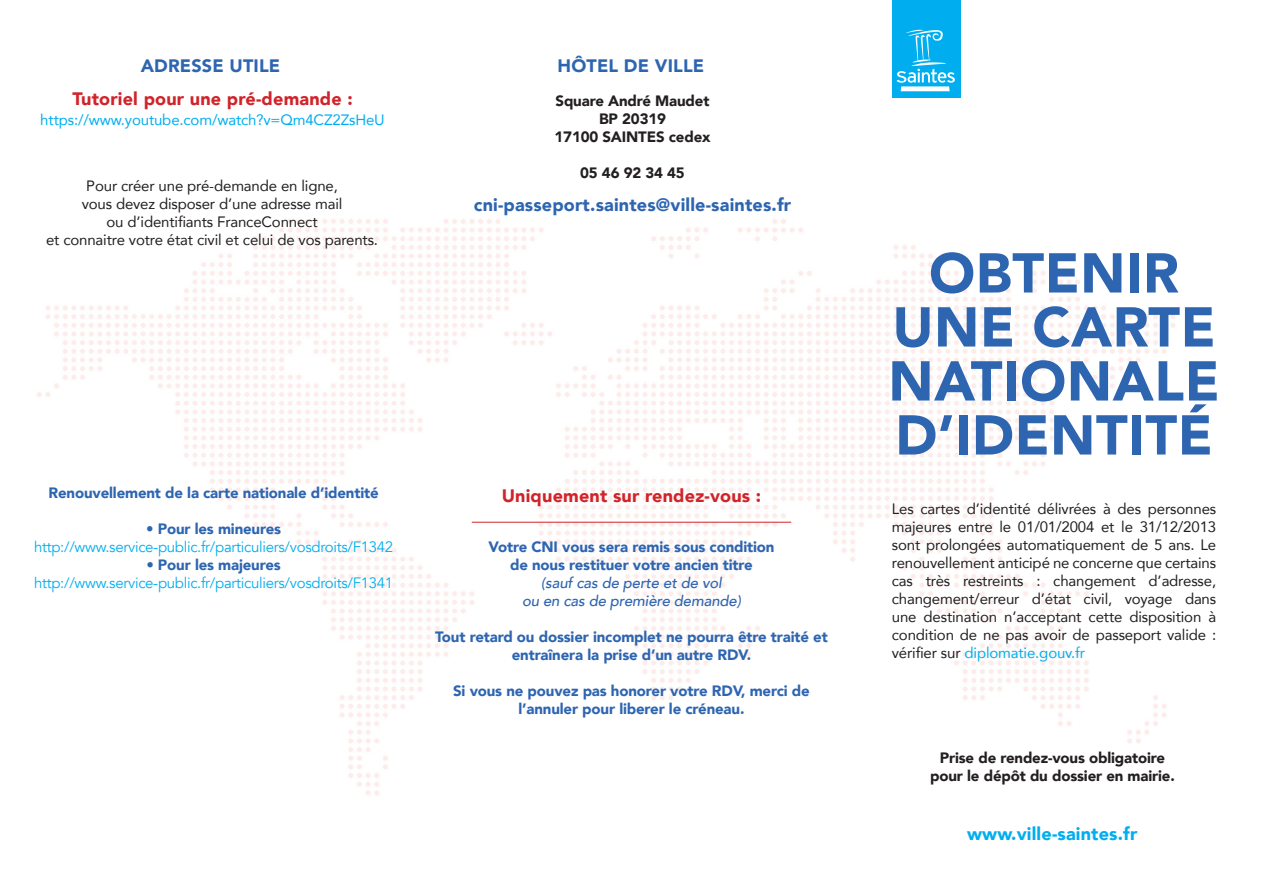
<style>
.page{position:relative;width:1263px;height:893px;background:#fff}
.page>*{position:absolute;margin:0;border:0;box-sizing:border-box;transform-origin:0 0}
.Avenir_34_BLACK_BLUE{font:900 55.5px/54px "Avenir";letter-spacing:.01em;color:#2e65b1;text-align:center}
.Avenir_Black_12_blue{font:900 18px "Avenir";letter-spacing:.01em;color:#2e65b1}
.Avenir_Black_12_roug{font:900 18px "Avenir";letter-spacing:.01em;color:#d1232a}
.Avenir_Black_12_blue-2{font:900 18px "Avenir";letter-spacing:.01em;color:#00aeef}
.Avenir_Roman_10{font:15px/18px "Avenir";letter-spacing:-.01em;color:#231f20;text-align:justify}
.Avenir_Black_10_Blue{font:900 15px/18px "Avenir";letter-spacing:-.01em;color:#2e65b1;text-align:center}
.Avenir_Book_10{font:15px "Avenir";letter-spacing:-.02em;color:#00aeef}
.Avenir_Black_10{font:900 15px "Avenir";letter-spacing:-.01em;color:#231f20}
.Avenir_Black_10_Blue-2{font:italic 500 15px "Avenir";letter-spacing:-.01em;color:#2e65b1}
.Avenir_Roman_10_blue{font:15px "Avenir";letter-spacing:-.01em;color:#00aeef}
.s1{color:#00aeef}
</style>
<div class="page">
<img style="left:37px;top:219px;width:1138px;height:576px">
<hr style="left:472px;top:522px;width:319px;height:1px;background:#d1232a">
<div style="left:892px;top:0;width:68px;height:97px;background:#00aeef"></div>
<svg style="left:897px;top:30px;width:58px;height:61px"></svg>
<p class="Avenir_Black_12_blue" style="left:141px;top:50px;width:141px">ADRESSE UTILE</p>
<p class="Avenir_Black_12_roug" style="left:72px;top:83px;width:282px">Tutoriel pour une pré-demande :</p>
<p class="Avenir_Roman_10_blue" style="left:40px;top:108px;width:346px">https://www.youtube.com/watch?v=Qm4CZ2ZsHeU</p>
<p class="Avenir_Roman_10" style="left:86px;top:177px;width:253px">Pour créer une pré-demande en ligne,</p>
<p class="Avenir_Roman_10" style="left:82px;top:195px;width:262px">vous devez disposer d’une adresse mail</p>
<p class="Avenir_Roman_10" style="left:107px;top:213px;width:213px">ou d’identifiants FranceConnect</p>
<p class="Avenir_Roman_10" style="left:46px;top:231px;width:333px">et connaitre votre état civil et celui de vos parents.</p>
<p class="Avenir_Black_12_blue" style="left:558px;top:50px;width:148px">HÔTEL DE VILLE</p>
<p class="Avenir_Black_10" style="left:555px;top:88px;width:155px">Square André Maudet</p>
<p class="Avenir_Black_10" style="left:599px;top:106px;width:68px">BP 20319</p>
<p class="Avenir_Black_10" style="left:555px;top:124px;width:157px">17100 SAINTES cedex</p>
<p class="Avenir_Black_10" style="left:580px;top:160px;width:106px">05 46 92 34 45</p>
<p class="Avenir_Black_12_blue" style="left:474px;top:189px;width:319px">cni-passeport.saintes@ville-saintes.fr</p>
<p class="Avenir_Black_10_Blue" style="left:49px;top:483px;width:332px">Renouvellement de la carte nationale d’identité</p>
<p class="Avenir_Black_10_Blue" style="left:146px;top:519px;width:137px">• Pour les mineures</p>
<p class="Avenir_Book_10" style="left:34px;top:538px;width:361px">http://www.service-public.fr/particuliers/vosdroits/F1342</p>
<p class="Avenir_Black_10_Blue" style="left:146px;top:555px;width:136px">• Pour les majeures</p>
<p class="Avenir_Book_10" style="left:34px;top:574px;width:361px">http://www.service-public.fr/particuliers/vosdroits/F1341</p>
<p class="Avenir_Black_12_roug" style="left:502px;top:480px;width:261px">Uniquement sur rendez-vous :</p>
<p class="Avenir_Black_10_Blue" style="left:488px;top:537px;width:288px">Votre CNI vous sera remis sous condition</p>
<p class="Avenir_Black_10_Blue" style="left:510px;top:555px;width:244px">de nous restituer votre ancien titre</p>
<p class="Avenir_Black_10_Blue-2" style="left:541px;top:574px;width:182px">(sauf cas de perte et de vol</p>
<p class="Avenir_Black_10_Blue-2" style="left:522px;top:592px;width:220px">ou en cas de première demande)</p>
<p class="Avenir_Black_10_Blue" style="left:435px;top:627px;width:394px">Tout retard ou dossier incomplet ne pourra être traité et entraînera la prise d’un autre RDV.</p>
<p class="Avenir_Black_10_Blue" style="left:453px;top:681px;width:358px">Si vous ne pouvez pas honorer votre RDV, merci de l’annuler pour liberer le créneau.</p>
<p class="Avenir_34_BLACK_BLUE" style="left:888px;top:245px;width:333px">OBTENIR<br>UNE CARTE<br>NATIONALE<br>D’IDENTITÉ</p>
<p class="Avenir_Roman_10" style="left:892px;top:499px;width:326px">Les cartes d’identité délivrées à des personnes majeures entre le 01/01/2004 et le 31/12/2013 sont prolongées automatiquement de 5 ans. Le renouvellement anticipé ne concerne que certains cas très restreints : changement d’adresse, changement/erreur d’état civil, voyage dans une destination n’acceptant cette disposition à condition de ne pas avoir de passeport valide : vérifier sur <span class="s1">diplomatie.gouv.fr</span></p>
<p class="Avenir_Black_10" style="left:940px;top:744px;width:227px">Prise de rendez-vous obligatoire</p>
<p class="Avenir_Black_10" style="left:930px;top:762px;width:246px">pour le dépôt du dossier en mairie.</p>
<p class="Avenir_Black_12_blue-2" style="left:967px;top:818px;width:172px">www.ville-saintes.fr</p>
</div>
